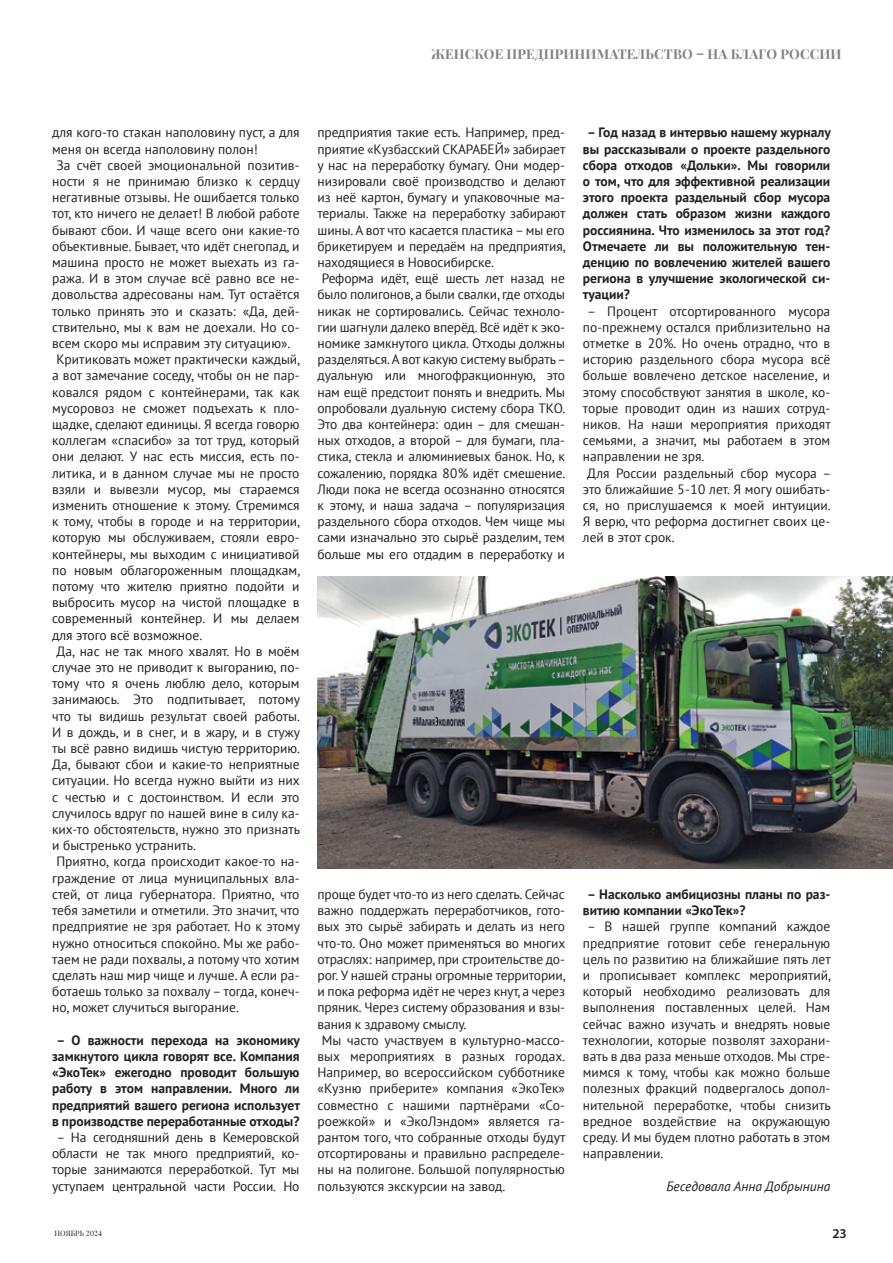
<style>
.page{position:relative;width:893px;height:1263px;background:#fff}
.page>*{position:absolute;margin:0;border:0;box-sizing:border-box;transform-origin:0 0}
.t1{font:13.5px/16.2px "PT Sans";letter-spacing:-.01em;color:#231f20;text-align:justify}
.t2{font:700 13.5px/16.2px "PT Sans";color:#231f20;text-align:center}
.t3{font:700 13.5px "Playfair Display";letter-spacing:.01em;color:#808285}
.t4{font:italic 13.5px "PT Sans";color:#231f20}
.t5{font:600 13.5px "Myriad Pro";color:#231f20}
.t6{font:7.5px "Playfair Display";letter-spacing:.005em;color:#231f20}
</style>
<div class="page">
<img style="left:318px;top:577px;width:575px;height:291px">
<p class="t3" style="left:431px;top:45px;width:412px">ЖЕНСКОЕ ПРЕДПРИНИМАТЕЛЬСТВО – НА БЛАГО РОССИИ</p>
<p class="t1" style="left:52px;top:124px;width:249px">для кого-то стакан наполовину пуст, а для меня он всегда наполовину полон!</p>
<p class="t1" style="left:52px;top:157px;width:249px;text-indent:4px">За счёт своей эмоциональной позитив&shy;ности я не принимаю близко к сердцу негативные отзывы. Не ошибается только тот, кто ничего не делает! В любой работе бывают сбои. И чаще всего они какие-то объективные. Бывает, что идёт снегопад, и машина просто не может выехать из га&shy;ража. И в этом случае всё равно все не&shy;довольства адресованы нам. Тут остаётся только принять это и сказать: «Да, дей&shy;ствительно, мы к вам не доехали. Но со&shy;всем скоро мы исправим эту ситуацию».</p>
<p class="t1" style="left:52px;top:351px;width:249px;text-indent:4px">Критиковать может практически каждый, а вот замечание соседу, чтобы он не пар&shy;ковался рядом с контейнерами, так как мусоровоз не сможет подъехать к пло&shy;щадке, сделают единицы. Я всегда говорю коллегам «спасибо» за тот труд, который они делают. У нас есть миссия, есть по&shy;литика, и в данном случае мы не просто взяли и вывезли мусор, мы стараемся изменить отношение к этому. Стремимся к тому, чтобы в городе и на территории, которую мы обслуживаем, стояли евро&shy;контейнеры, мы выходим с инициативой по новым облагороженным площадкам, потому что жителю приятно подойти и выбросить мусор на чистой площадке в современный контейнер. И мы делаем для этого всё возможное.</p>
<p class="t1" style="left:52px;top:643px;width:249px;text-indent:4px">Да, нас не так много хвалят. Но в моём случае это не приводит к выгоранию, по&shy;тому что я очень люблю дело, которым занимаюсь. Это подпитывает, потому что ты видишь результат своей работы.<br>И в дождь, и в снег, и в жару, и в стужу ты всё равно видишь чистую территорию.<br>Да, бывают сбои и какие-то неприятные ситуации. Но всегда нужно выйти из них с честью и с достоинством. И если это случилось вдруг по нашей вине в силу ка&shy;ких-то обстоятельств, нужно это признать и быстренько устранить.</p>
<p class="t1" style="left:52px;top:853px;width:249px;text-indent:4px">Приятно, когда происходит какое-то на&shy;граждение от лица муниципальных вла&shy;стей, от лица губернатора. Приятно, что тебя заметили и отметили. Это значит, что предприятие не зря работает. Но к этому нужно относиться спокойно. Мы же рабо&shy;таем не ради похвалы, а потому что хотим сделать наш мир чище и лучше. А если ра&shy;ботаешь только за похвалу – тогда, конеч&shy;но, может случиться выгорание.</p>
<p class="t2" style="left:52px;top:1031px;width:249px">– О важности перехода на экономику замкнутого цикла говорят все. Компания «ЭкоТек» ежегодно проводит большую работу в этом направлении. Много ли предприятий вашего региона использует в производстве переработанные отходы?</p>
<p class="t1" style="left:52px;top:1129px;width:249px;text-align:center">– На сегодняшний день в Кемеровской области не так много предприятий, ко&shy;торые занимаются переработкой. Тут мы уступаем центральной части России. Но</p>
<p class="t1" style="left:318px;top:124px;width:249px">предприятия такие есть. Например, пред&shy;приятие «Кузбасский СКАРАБЕЙ» забирает у нас на переработку бумагу. Они модер&shy;низировали своё производство и делают из неё картон, бумагу и упаковочные ма&shy;териалы. Также на переработку забирают шины. А вот что касается пластика – мы его брикетируем и передаём на предприятия, находящиеся в Новосибирске.</p>
<p class="t1" style="left:318px;top:270px;width:250px;text-align:center">Реформа идёт, ещё шесть лет назад не было полигонов, а были свалки, где отходы никак не сортировались. Сейчас техноло&shy;гии шагнули далеко вперёд. Всё идёт к эко&shy;номике замкнутого цикла. Отходы должны разделяться. А вот какую систему выбрать – дуальную или многофракционную, это нам ещё предстоит понять и внедрить. Мы опробовали дуальную систему сбора ТКО.<br>Это два контейнера: один – для смешан&shy;ных отходов, а второй – для бумаги, пла&shy;стика, стекла и алюминиевых банок. Но, к сожалению, порядка 80% идёт смешение.<br>Люди пока не всегда осознанно относятся к этому, и наша задача – популяризация раздельного сбора отходов. Чем чище мы сами изначально это сырьё разделим, тем больше мы его отдадим в переработку и</p>
<p class="t1" style="left:318px;top:886px;width:249px">проще будет что-то из него сделать. Сейчас важно поддержать переработчиков, гото&shy;вых это сырьё забирать и делать из него что-то. Оно может применяться во многих отраслях: например, при строительстве до&shy;рог. У нашей страны огромные территории, и пока реформа идёт не через кнут, а через пряник. Через систему образования и взы&shy;вания к здравому смыслу.</p>
<p class="t1" style="left:318px;top:1031px;width:249px;text-indent:4px">Мы часто участвуем в культурно-массо&shy;вых мероприятиях в разных городах.<br>Например, во всероссийском субботнике «Кузню приберите» компания «ЭкоТек» совместно с нашими партнёрами «Со&shy;роежкой» и «ЭкоЛэндом» является га&shy;рантом того, что собранные отходы будут отсортированы и правильно распределе&shy;ны на полигоне. Большой популярностью пользуются экскурсии на завод.</p>
<p class="t2" style="left:583px;top:124px;width:249px;text-align:justify;text-indent:4px">– Год назад в интервью нашему журналу вы рассказывали о проекте раздельного сбора отходов «Дольки». Мы говорили о том, что для эффективной реализации этого проекта раздельный сбор мусора должен стать образом жизни каждого россиянина. Что изменилось за этот год?<br>Отмечаете ли вы положительную тен&shy;денцию по вовлечению жителей вашего региона в улучшение экологической си&shy;туации?</p>
<p class="t1" style="left:583px;top:302px;width:249px;text-indent:4px">– Процент отсортированного мусора по-прежнему остался приблизительно на отметке в 20%. Но очень отрадно, что в историю раздельного сбора мусора всё больше вовлечено детское население, и этому способствуют занятия в школе, ко&shy;торые проводит один из наших сотруд&shy;ников. На наши мероприятия приходят семьями, а значит, мы работаем в этом направлении не зря.</p>
<p class="t1" style="left:583px;top:464px;width:250px;text-indent:4px">Для России раздельный сбор мусора – это ближайшие 5-10 лет. Я могу ошибать&shy;ся, но прислушаемся к моей интуиции.<br>Я верю, что реформа достигнет своих це&shy;лей в этот срок.</p>
<p class="t2" style="left:583px;top:886px;width:249px;text-align:left;text-indent:4px">– Насколько амбициозны планы по раз&shy;витию компании «ЭкоТек»?</p>
<p class="t1" style="left:583px;top:918px;width:249px;text-indent:4px">– В нашей группе компаний каждое предприятие готовит себе генеральную цель по развитию на ближайшие пять лет и прописывает комплекс мероприятий, который необходимо реализовать для выполнения поставленных целей. Нам сейчас важно изучать и внедрять новые технологии, которые позволят захорани&shy;вать в два раза меньше отходов. Мы стре&shy;мимся к тому, чтобы как можно больше полезных фракций подвергалось допол&shy;нительной переработке, чтобы снизить вредное воздействие на окружающую среду. И мы будем плотно работать в этом направлении.</p>
<p class="t4" style="left:666px;top:1177px;width:165px">Беседовала Анна Добрынина</p>
<p class="t6" style="left:54px;top:1228px;width:49px">НОЯБРЬ 2024</p>
<p class="t5" style="left:832px;top:1224px;width:16px">23</p>
</div>
